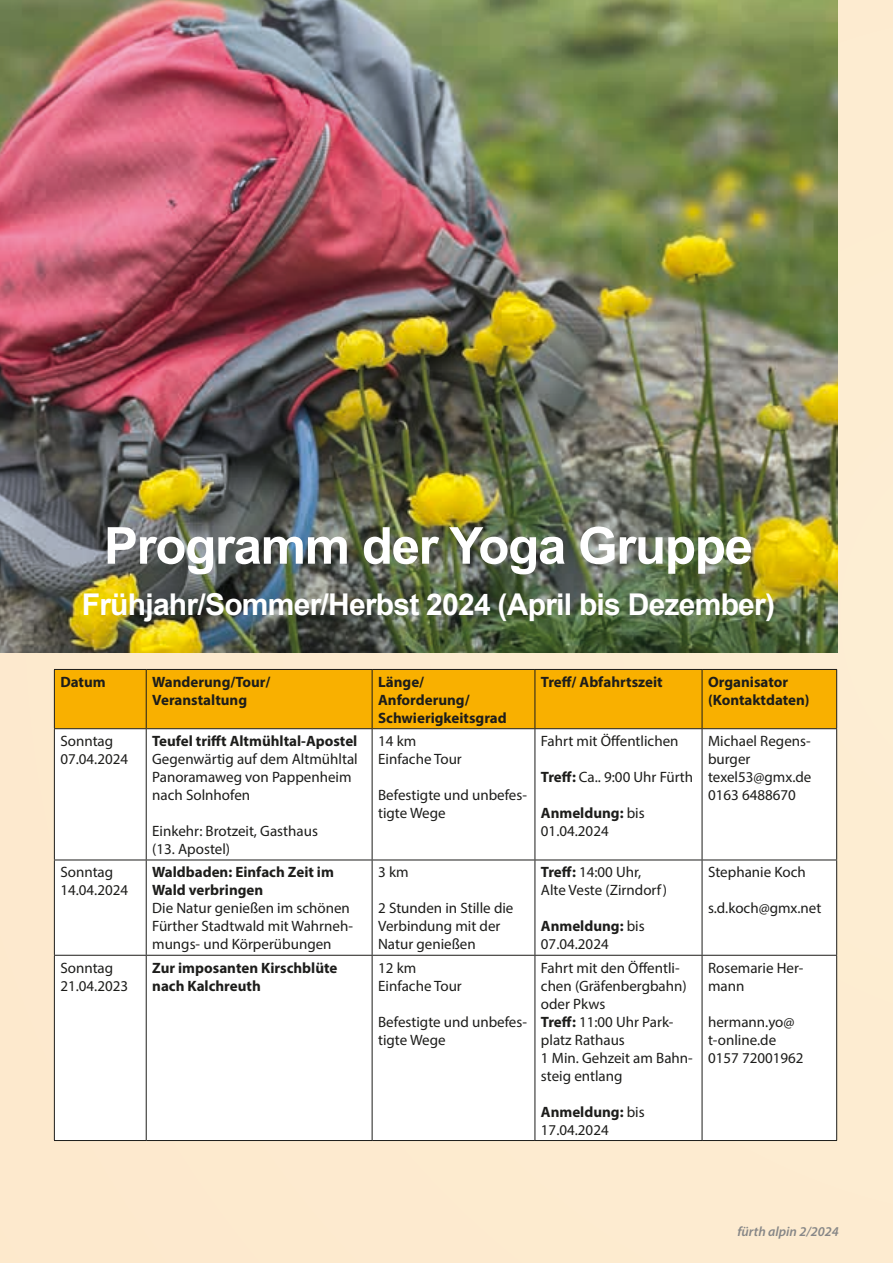
<style>
.page{position:relative;width:893px;height:1263px;background:#fdebd0}
.page>*{position:absolute;margin:0;border:0;box-sizing:border-box;transform-origin:0 0}
.t1{font:700 51px "Arial";letter-spacing:-.025em;color:#fff}
.t2{font:700 30px "Arial";letter-spacing:-.025em;color:#fff}
.t3{font:15px/18px "Myriad Pro";color:#1d1d1b}
.t4{font:700 15px/18px "Myriad Pro";color:#1d1d1b}
.t5{font:italic 600 13.5px "Myriad Pro";color:#878787}
.s1{font-weight:700}
</style>
<div class="page">
<div style="left:55px;top:670px;width:781px;height:58px;background:#f9b000"></div>
<svg style="left:55px;top:729px;width:781px;height:131px"></svg>
<svg style="left:55px;top:861px;width:781px;height:94px"></svg>
<svg style="left:55px;top:956px;width:781px;height:184px"></svg>
<hr style="left:54px;top:669px;width:92px;height:1px;background:#1d1d1b">
<hr style="left:54px;top:670px;width:1px;height:58px;background:#1d1d1b">
<hr style="left:146px;top:669px;width:226px;height:1px;background:#1d1d1b">
<hr style="left:146px;top:670px;width:1px;height:58px;background:#1d1d1b">
<hr style="left:372px;top:669px;width:163px;height:1px;background:#1d1d1b">
<hr style="left:372px;top:670px;width:1px;height:58px;background:#1d1d1b">
<hr style="left:535px;top:669px;width:167px;height:1px;background:#1d1d1b">
<hr style="left:535px;top:670px;width:1px;height:58px;background:#1d1d1b">
<hr style="left:702px;top:669px;width:135px;height:1px;background:#1d1d1b">
<hr style="left:702px;top:670px;width:1px;height:58px;background:#1d1d1b">
<hr style="left:836px;top:670px;width:1px;height:58px;background:#1d1d1b">
<hr style="left:54px;top:728px;width:92px;height:1px;background:#1d1d1b">
<hr style="left:54px;top:729px;width:1px;height:131px;background:#1d1d1b">
<hr style="left:146px;top:728px;width:226px;height:1px;background:#1d1d1b">
<hr style="left:146px;top:729px;width:1px;height:131px;background:#1d1d1b">
<hr style="left:372px;top:728px;width:163px;height:1px;background:#1d1d1b">
<hr style="left:372px;top:729px;width:1px;height:131px;background:#1d1d1b">
<hr style="left:535px;top:728px;width:167px;height:1px;background:#1d1d1b">
<hr style="left:535px;top:729px;width:1px;height:131px;background:#1d1d1b">
<hr style="left:702px;top:728px;width:135px;height:1px;background:#1d1d1b">
<hr style="left:702px;top:729px;width:1px;height:131px;background:#1d1d1b">
<hr style="left:836px;top:729px;width:1px;height:131px;background:#1d1d1b">
<hr style="left:54px;top:860px;width:92px;height:1px;background:#1d1d1b">
<hr style="left:54px;top:860px;width:1px;height:95px;background:#1d1d1b">
<hr style="left:146px;top:860px;width:226px;height:1px;background:#1d1d1b">
<hr style="left:146px;top:860px;width:1px;height:95px;background:#1d1d1b">
<hr style="left:372px;top:860px;width:163px;height:1px;background:#1d1d1b">
<hr style="left:372px;top:860px;width:1px;height:95px;background:#1d1d1b">
<hr style="left:535px;top:860px;width:167px;height:1px;background:#1d1d1b">
<hr style="left:535px;top:860px;width:1px;height:95px;background:#1d1d1b">
<hr style="left:702px;top:860px;width:135px;height:1px;background:#1d1d1b">
<hr style="left:702px;top:860px;width:1px;height:95px;background:#1d1d1b">
<hr style="left:836px;top:860px;width:1px;height:95px;background:#1d1d1b">
<hr style="left:54px;top:955px;width:92px;height:1px;background:#1d1d1b">
<hr style="left:54px;top:956px;width:1px;height:184px;background:#1d1d1b">
<hr style="left:146px;top:955px;width:226px;height:1px;background:#1d1d1b">
<hr style="left:146px;top:956px;width:1px;height:184px;background:#1d1d1b">
<hr style="left:372px;top:955px;width:163px;height:1px;background:#1d1d1b">
<hr style="left:372px;top:956px;width:1px;height:184px;background:#1d1d1b">
<hr style="left:535px;top:955px;width:167px;height:1px;background:#1d1d1b">
<hr style="left:535px;top:956px;width:1px;height:184px;background:#1d1d1b">
<hr style="left:702px;top:955px;width:135px;height:1px;background:#1d1d1b">
<hr style="left:702px;top:956px;width:1px;height:184px;background:#1d1d1b">
<hr style="left:836px;top:956px;width:1px;height:184px;background:#1d1d1b">
<hr style="left:54px;top:1140px;width:92px;height:1px;background:#1d1d1b">
<hr style="left:146px;top:1140px;width:226px;height:1px;background:#1d1d1b">
<hr style="left:372px;top:1140px;width:163px;height:1px;background:#1d1d1b">
<hr style="left:535px;top:1140px;width:167px;height:1px;background:#1d1d1b">
<hr style="left:702px;top:1140px;width:135px;height:1px;background:#1d1d1b">
<img style="left:0;top:0;width:837px;height:653px">
<h1 class="t1" style="left:104px;top:512px;width:650px">Programm der Yoga Gruppe</h1>
<h2 class="t2" style="left:82px;top:584px;width:695px">Frühjahr/Sommer/Herbst 2024 (April bis Dezember)</h2>
<p class="t4" style="left:60px;top:672px;width:47px">Datum</p>
<p class="t4" style="left:152px;top:672px;width:120px">Wanderung/Tour/<br>Veranstaltung</p>
<p class="t4" style="left:378px;top:672px;width:130px">Länge/<br>Anforderung/<br>Schwierigkeitsgrad</p>
<p class="t4" style="left:541px;top:672px;width:123px">Treff/ Abfahrtszeit</p>
<p class="t4" style="left:708px;top:672px;width:103px">Organisator (Kontaktdaten)</p>
<p class="t3" style="left:60px;top:732px;width:69px">Sonntag<br>07.04.2024</p>
<p class="t4" style="left:152px;top:731px;width:207px">Teufel trifft Altmühltal-Apostel</p>
<p class="t3" style="left:541px;top:732px;width:139px">Fahrt mit Öffentlichen</p>
<p class="t3" style="left:541px;top:768px;width:154px"><span class="s1">Treff:</span> Ca.. 9:00 Uhr Fürth</p>
<p class="t3" style="left:541px;top:804px;width:105px"><span class="s1">Anmeldung:</span> bis<br>01.04.2024</p>
<p class="t3" style="left:378px;top:732px;width:85px">14 km<br>Einfache Tour</p>
<p class="t3" style="left:378px;top:786px;width:150px">Befestigte und unbefes&shy;tigte Wege</p>
<p class="t3" style="left:708px;top:732px;width:105px">Michael Regens&shy;burger texel53@gmx.de<br>0163 6488670</p>
<p class="t3" style="left:152px;top:750px;width:207px">Gegenwärtig auf dem Altmühltal<br>Panoramaweg von Pappenheim nach Solnhofen</p>
<p class="t3" style="left:152px;top:822px;width:167px">Einkehr: Brotzeit, Gasthaus (13. Apostel)</p>
<p class="t3" style="left:60px;top:863px;width:69px">Sonntag<br>14.04.2024</p>
<p class="t4" style="left:152px;top:863px;width:183px">Waldbaden: Einfach Zeit im<br>Wald verbringen</p>
<p class="t3" style="left:152px;top:899px;width:202px">Die Natur genießen im schönen<br>Fürther Stadtwald mit Wahrneh&shy;mungs- und Körperübungen</p>
<p class="t3" style="left:378px;top:863px;width:32px">3 km</p>
<p class="t3" style="left:378px;top:899px;width:137px">2 Stunden in Stille die<br>Verbindung mit der<br>Natur genießen</p>
<p class="t3" style="left:60px;top:958px;width:69px">Sonntag<br>21.04.2023</p>
<p class="t4" style="left:152px;top:958px;width:187px">Zur imposanten Kirschblüte nach Kalchreuth</p>
<p class="t3" style="left:378px;top:958px;width:85px">12 km<br>Einfache Tour</p>
<p class="t3" style="left:378px;top:1012px;width:150px">Befestigte und unbefes&shy;tigte Wege</p>
<p class="t3" style="left:541px;top:863px;width:128px"><span class="s1">Treff:</span> 14:00 Uhr,<br>Alte Veste (Zirndorf)</p>
<p class="t3" style="left:541px;top:917px;width:105px"><span class="s1">Anmeldung:</span> bis<br>07.04.2024</p>
<p class="t3" style="left:541px;top:958px;width:153px">Fahrt mit den Öffentli&shy;chen (Gräfenbergbahn) oder Pkws<br><span class="s1">Treff:</span> 11:00 Uhr Park&shy;platz Rathaus<br>1 Min. Gehzeit am Bahn&shy;steig entlang</p>
<p class="t3" style="left:541px;top:1102px;width:105px"><span class="s1">Anmeldung:</span> bis<br>17.04.2024</p>
<p class="t3" style="left:708px;top:863px;width:99px">Stephanie Koch</p>
<p class="t3" style="left:708px;top:899px;width:115px">s.d.koch@gmx.net</p>
<p class="t3" style="left:708px;top:958px;width:97px">Rosemarie Her&shy;mann</p>
<p class="t3" style="left:708px;top:1012px;width:97px">hermann.yo@ t-online.de<br>0157 72001962</p>
<p class="t5" style="left:737px;top:1223px;width:103px">fürth alpin 2/2024</p>
</div>
